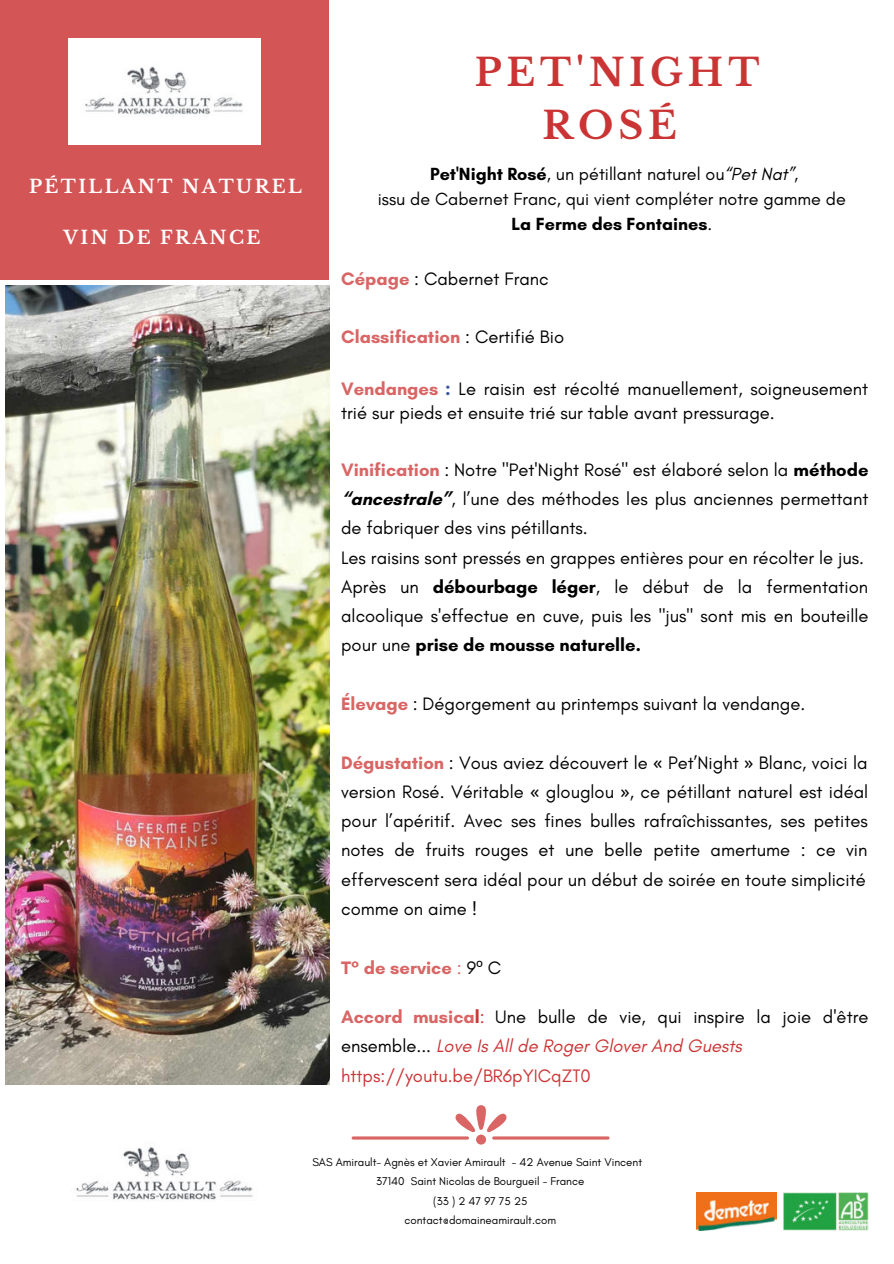
<style>
.page{position:relative;width:894px;height:1264px;background:#fff}
.page>*{position:absolute;margin:0;border:0;box-sizing:border-box;transform-origin:0 0}
.t1{font:700 37.5px/52.9px "Libre Baskerville";letter-spacing:.13em;color:#cb3434;text-align:center}
.t2{font:18.3px/29.2px "Glacial Indifference";color:#000}
.t3{font:700 18.3px "Glacial Indifference";color:#d96565}
.t4{font:700 18.3px "Libre Baskerville";letter-spacing:.13em;color:#fff}
.t5{font:17.85px/24.8px "Glacial Indifference";color:#000;text-align:center}
.t6{font:11.4px/19px "Glacial Indifference";color:#000;text-align:center}
.s1{font-weight:700}
.s2{font-style:italic}
.s3{font-weight:700;color:#d96565}
.s4{font-weight:400;color:#000}
.s5{font-weight:700;color:#3656a3}
.s6{font-family:"Noto Sans"}
.s7{font-weight:400}
.s8{font-family:"Noto Sans";font-weight:400;color:#000}
.s9{font-weight:700;color:#cb3434}
.s10{color:#cb3434}
.s11{font-style:italic;color:#cb3434}
</style>
<div class="page">
<div style="left:0;top:0;width:328px;height:279px;background:#d35555"></div>
<div style="left:476px;top:1134px;width:10px;height:10px;background:#d96565;border-radius:50%"></div>
<svg style="left:455px;top:1105px;width:51px;height:27px"></svg>
<hr style="left:351px;top:1136px;width:118px;height:3px;background:#d96565;border-radius:2px">
<hr style="left:492px;top:1136px;width:117px;height:3px;background:#d96565;border-radius:2px">
<img style="left:783px;top:1192px;width:85px;height:37px">
<img style="left:76px;top:1147px;width:177px;height:54px">
<img style="left:68px;top:39px;width:192px;height:106px">
<img style="left:696px;top:1192px;width:80px;height:37px">
<img style="left:6px;top:285px;width:323px;height:799px">
<p class="t4" style="left:29px;top:175px;width:274px">PÉTILLANT NATUREL</p>
<p class="t4" style="left:64px;top:227px;width:198px">VIN DE FRANCE</p>
<h1 class="t1" style="left:474px;top:46px;width:286px">PET'NIGHT<br>ROSÉ</h1>
<p class="t5" style="left:377px;top:162px;width:469px"><span class="s1">Pet'Night Rosé</span>, un pétillant naturel ou<span class="s2">“Pet Nat”,<br></span>issu de Cabernet Franc, qui vient compléter notre gamme de<br><span class="s1">La Ferme des Fontaines</span>.</p>
<p class="t2" style="left:341px;top:265px;width:209px"><span class="s3">Cépage</span> : Cabernet Franc</p>
<p class="t3" style="left:341px;top:325px;width:224px">Classification <span class="s4">: Certifié Bio</span></p>
<p class="t2" style="left:341px;top:376px;width:528px;line-height:24.8px"><span class="s3">Vendanges</span> <span class="s5">:</span> Le raisin est récolté manuellement, soigneusement trié sur pieds et ensuite trié sur table avant pressurage.</p>
<p class="t2" style="left:341px;top:455px;width:529px"><span class="s3">Vinification</span> : Notre "Pet'Night Rosé" est élaboré selon la <span class="s1">méthode “ancestrale”</span><span class="s2">,</span> l’une des méthodes les plus anciennes permettant de fabriquer des vins pétillants.<br>Les raisins sont pressés en grappes entières pour en récolter le jus.<br>Après un <span class="s1">débourbage léger</span>, le début de la fermentation alcoolique s'effectue en cuve, puis les "jus" sont mis en bouteille pour une <span class="s1">prise de mousse naturelle.</span></p>
<p class="t2" style="left:341px;top:689px;width:465px"><span class="s3">Élevage</span> : Dégorgement au printemps suivant la vendange.</p>
<p class="t2" style="left:341px;top:748px;width:528px"><span class="s3">Dégustation</span> : Vous aviez découvert le <span class="s6">«</span> Pet’Night <span class="s6">»</span> Blanc, voici la version Rosé. Véritable <span class="s6">«</span> glouglou <span class="s6">»</span>, ce pétillant naturel est idéal pour l’apéritif. Avec ses fines bulles rafraîchissantes, ses petites notes de fruits rouges et une belle petite amertume : ce vin effervescent sera idéal pour un début de soirée en toute simplicité comme on aime !</p>
<p class="t3" style="left:341px;top:956px;width:162px">T° de service <span class="s7">:</span> <span class="s4">9</span><span class="s8">º</span> <span class="s4">C</span></p>
<p class="t2" style="left:341px;top:1002px;width:528px"><span class="s3">Accord musica</span><span class="s9">l</span><span class="s10">:</span> Une bulle de vie, qui inspire la joie d'être ensemble... <span class="s11">Love Is All de Roger Glover And Guests </span><span class="s10">https://youtu.be/BR6pYICqZT0</span></p>
<p class="t6" style="left:312px;top:1153px;width:331px">SAS Amirault- Agnès et Xavier Amirault - 42 Avenue Saint Vincent 37140 Saint Nicolas de Bourgueil - France<br>(33 ) 2 47 97 75 25<br>contact@domaineamirault.com</p>
</div>
